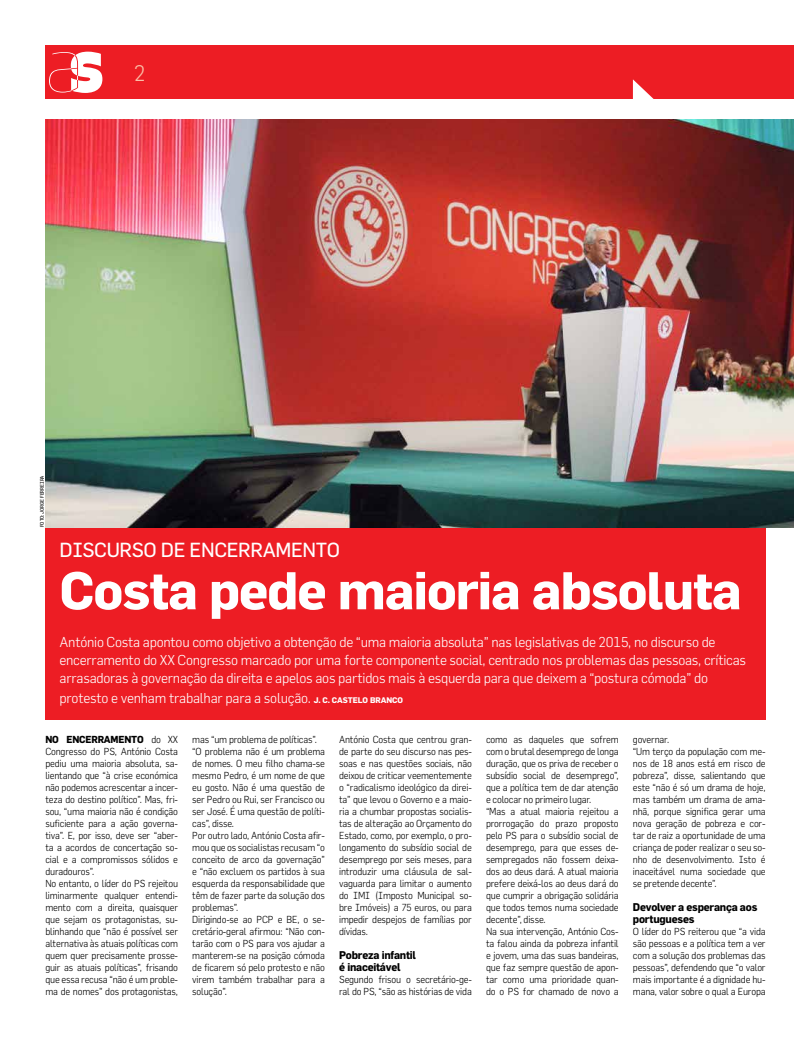
<style>
.page{position:relative;width:794px;height:1049px;background:#fff}
.page>*{position:absolute;margin:0;border:0;box-sizing:border-box;transform-origin:0 0}
.t1{font:700 52px "Flama";letter-spacing:-.02em;color:#fff}
.t2{font:300 22px "Flama";color:#fbbea7}
.t3{font:20px "Flama";letter-spacing:-.02em;color:#fff}
.t4{font:300 14px/18px "Flama";letter-spacing:-.02em;color:#fff}
.t5{font:700 11px/12px "Flama";letter-spacing:-.02em;color:#000;scale:.96 1}
.t6{font:300 10px/12px "Flama";letter-spacing:-.02em;color:#000;scale:.96 1}
.t7{font:5px "Flama";letter-spacing:-.03em;color:#000}
.s1{font-weight:700;font-size:8px}
.s2{font-weight:700}
</style>
<div class="page">
<div style="left:45px;top:45px;width:749px;height:54px;background:#ed1d24"></div>
<svg style="left:49px;top:52px;width:53px;height:41px"></svg>
<svg style="left:633px;top:79px;width:21px;height:20px"></svg>
<div style="left:45px;top:527px;width:720px;height:192px;background:#ed1d24"></div>
<img style="left:45px;top:119px;width:749px;height:408px">
<h2 class="t2" style="left:134px;top:60px;width:13px">2</h2>
<p class="t7" style="left:39px;top:527px;width:53px;rotate:-90deg">FOTO: JORGE FERREIRA</p>
<h3 class="t3" style="left:60px;top:538px;width:282px">DISCURSO DE ENCERRAMENTO</h3>
<h1 class="t1" style="left:60px;top:559px;width:683px">Costa pede maioria absoluta</h1>
<p class="t4" style="left:60px;top:633px;width:688px">António Costa apontou como objetivo a obtenção de “uma maioria absoluta” nas legislativas de 2015, no discurso de encerramento do XX Congresso marcado por uma forte componente social, centrado nos problemas das pessoas, críticas arrasadoras à governação da direita e apelos aos partidos mais à esquerda para que deixem a “postura cómoda” do</p>
<h3 class="t4" style="left:60px;top:689px;width:345px">protesto e venham trabalhar para a solução. <span class="s1">J. C. Castelo Branco</span></h3>
<p class="t6" style="left:45px;top:733px;width:140px"><span class="s2">No encerramento</span> do XX<br>Congresso do PS, António Costa pediu uma maioria absoluta, sa&shy;lientando que “à crise económica não podemos acrescentar a incer&shy;teza do destino político”. Mas, fri&shy;sou, “uma maioria não é condição suficiente para a ação governa&shy;tiva”. E, por isso, deve ser “aber&shy;ta a acordos de concertação so&shy;cial e a compromissos sólidos e duradouros”.<br>N o entanto, o líder do PS rejeitou liminarmente qualquer entendi&shy;mento com a direita, quaisquer que sejam os protagonistas, su&shy;blinhando que “não é possível ser alternativa às atuais políticas com quem quer precisamente prosse&shy;guir as atuais políticas”, frisando que essa recusa “não é um proble&shy;ma de nomes” dos protagonistas,</p>
<p class="t6" style="left:192px;top:733px;width:140px">mas “um problema de políticas”. “O problema não é um problema de nomes. O meu filho chama-se mesmo Pedro, é um nome de que eu gosto. Não é uma questão de ser Pedro ou Rui, ser Francisco ou ser José. É uma questão de políti&shy;cas”, disse.<br>Por outro lado, António Costa afir&shy;mou que os socialistas recusam “o conceito de arco da governação” e “não excluem os partidos à sua esquerda da responsabilidade que têm de fazer parte da solução dos problemas”.<br>Dirigindo-se ao PCP e BE, o se&shy;cretário-geral afirmou: “Não con&shy;tarão com o PS para vos ajudar a manterem-se na posição cómoda de ficarem só pelo protesto e não virem também trabalhar para a solução”.</p>
<p class="t6" style="left:339px;top:733px;width:140px;text-align:justify">António Costa que centrou gran&shy;de parte do seu discurso nas pes&shy;soas e nas questões sociais, não deixou de criticar veementemente o “radicalismo ideológico da direi&shy;ta” que levou o Governo e a maio&shy;ria a chumbar propostas socialis&shy;tas de alteração ao Orçamento do Estado, como, por exemplo, o pro&shy;longamento do subsídio social de desemprego por seis meses, para introduzir uma cláusula de sal&shy;vaguarda para limitar o aumento do IMI (Imposto Municipal so&shy;bre Imóveis) a 75 euros, ou para impedir despejos de famílias por dívidas.</p>
<p class="t6" style="left:486px;top:733px;width:140px">como as daqueles que sofrem com o brutal desemprego de longa duração, que os priva de receber o subsídio social de desemprego”, que a política tem de dar atenção e colocar no primeiro lugar.<br>“Mas a atual maioria rejeitou a prorrogação do prazo proposto pelo PS para o subsídio social de desemprego, para que esses de&shy;sempregados não fossem deixa&shy;dos ao deus dará. A atual maioria prefere deixá-los ao deus dará do que cumprir a obrigação solidária que todos temos numa sociedade decente”, disse.<br>Na sua intervenção, António Cos&shy;ta falou ainda da pobreza infantil e jovem, uma das suas bandeiras, que faz sempre questão de apon&shy;tar como uma prioridade quan&shy;do o PS for chamado de novo a</p>
<p class="t6" style="left:633px;top:733px;width:140px">governar.<br>“Um terço da população com me&shy;nos de 18 anos está em risco de pobreza”, disse, salientando que este “não é só um drama de hoje, mas também um drama de ama&shy;nhã, porque significa gerar uma nova geração de pobreza e cor&shy;tar de raiz a oportunidade de uma criança de poder realizar o seu so&shy;nho de desenvolvimento. Isto é inaceitável numa sociedade que se pretende decente”.</p>
<p class="t5" style="left:633px;top:901px;width:131px">Devolver a esperança aos portugueses</p>
<p class="t6" style="left:633px;top:925px;width:140px;text-align:justify">O líder do PS reiterou que “a vida são pessoas e a política tem a ver com a solução dos problemas das pessoas”, defendendo que “o valor mais importante é a dignidade hu&shy;mana, valor sobre o qual a Europa</p>
<p class="t5" style="left:339px;top:949px;width:82px">Pobreza infantil é inaceitável</p>
<p class="t6" style="left:339px;top:973px;width:140px">Segundo frisou o secretário-ge&shy;ral do PS, “são as histórias de vida</p>
</div>
